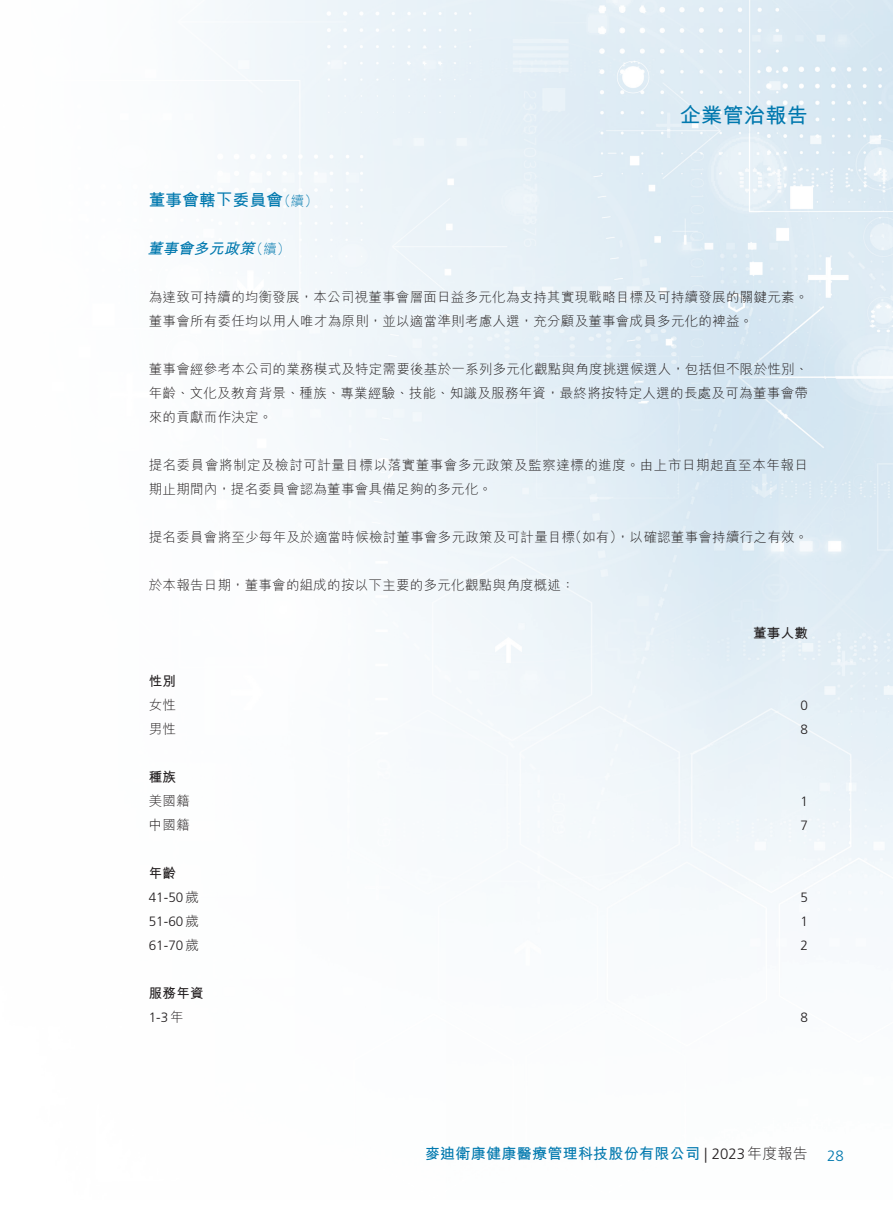
<style>
.page{position:relative;width:893px;height:1212px;background:#fff}
.page>*{position:absolute;margin:0;border:0;box-sizing:border-box;transform-origin:0 0}
.t1{font:700 21px "M Hei HK";letter-spacing:.02em;color:#0078ae}
._01_H1{font:700 16.5px "M Hei HK";letter-spacing:.02em;color:#0078ae}
.t2{font:700 15px "M Hei HK";letter-spacing:.02em;color:#0078ae}
._02_H2{font:italic 700 15px "M Hei HK";color:#0078ae}
.t3{font:300 15px "Frutiger LT Std";color:#0078ae}
._00_txt{font:300 13.5px/24px "M Hei HK";letter-spacing:.02em;color:#231f20}
._00_txt-2{font:300 13.5px/24px "M Hei HK";letter-spacing:.04em;color:#231f20}
._50_Table_txt{font:300 13.5px "Frutiger LT Std";color:#231f20}
._50_Table_txt-2{font:700 13.5px "M Hei HK";letter-spacing:.02em;color:#231f20}
._50_Table_txt-3{font:300 13.5px "M Hei HK";letter-spacing:.02em;color:#231f20}
._01_H1-2{font:300 13.5px "M Hei HK";color:#0078ae}
._02_H2-2{font:300 13.5px "M Hei HK";color:#0078ae}
.s1{font-family:"M Hei HK"}
.s2{font-family:"Frutiger LT Std";font-weight:300;color:#231f20}
.s3{font-weight:300;color:#231f20}
</style>
<div class="page">
<img style="left:215px;top:0;width:678px;height:913px">
<h1 class="t1" style="left:680px;top:100px;width:130px">企業管治報告</h1>
<p class="_01_H1" style="left:149px;top:188px;width:136px">董事會轄下委員會</p>
<p class="_02_H2-2" style="left:250px;top:242px;width:42px">（續(</p>
<p class="_01_H1-2" style="left:277px;top:194px;width:42px">（續(</p>
<p class="_02_H2" style="left:148px;top:238px;width:112px">董事會多元政策</p>
<p class="_00_txt" style="left:149px;top:285px;width:661px">為達致可持續的均衡發展，本公司視董事會層面日益多元化為支持其實現戰略目標及可持續發展的關鍵元素。董事會所有委任均以用人唯才為原則，並以適當準則考慮人選，充分顧及董事會成員多元化的裨益。</p>
<p class="_00_txt" style="left:149px;top:357px;width:661px;text-align:justify">董事會經參考本公司的業務模式及特定需要後基於一系列多元化觀點與角度挑選候選人，包括但不限於性別、年齡、文化及教育背景、種族、專業經驗、技能、知識及服務年資，最終將按特定人選的長處及可為董事會帶來的貢獻而作決定。</p>
<p class="_00_txt-2" style="left:149px;top:453px;width:661px">提名委員會將制定及檢討可計量目標以落實董事會多元政策及監察達標的進度。由上市日期起直至本年報日期止期間內，提名委員會認為董事會具備足夠的多元化。</p>
<p class="_00_txt" style="left:569px;top:525px;width:241px">（如有，）以確認董事會持續行之有效。</p>
<p class="_00_txt" style="left:149px;top:525px;width:428px">提名委員會將至少每年及於適當時候檢討董事會多元政策及可計量目標</p>
<p class="_00_txt" style="left:149px;top:573px;width:427px">於本報告日期，董事會的組成的按以下主要的多元化觀點與角度概述：</p>
<p class="_50_Table_txt-2" style="left:753px;top:623px;width:56px">董事人數</p>
<p class="_50_Table_txt-2" style="left:149px;top:671px;width:29px">性別</p>
<p class="_50_Table_txt-3" style="left:149px;top:698px;width:29px">女性</p>
<p class="_50_Table_txt" style="left:800px;top:698px;width:9px">0</p>
<p class="_50_Table_txt-3" style="left:149px;top:722px;width:29px">男性</p>
<p class="_50_Table_txt-2" style="left:149px;top:767px;width:29px">種族</p>
<p class="_50_Table_txt" style="left:800px;top:722px;width:9px">8</p>
<p class="_50_Table_txt-3" style="left:149px;top:794px;width:43px">美國籍</p>
<p class="_50_Table_txt" style="left:800px;top:794px;width:9px">1</p>
<p class="_50_Table_txt-3" style="left:149px;top:818px;width:43px">中國籍</p>
<p class="_50_Table_txt-2" style="left:149px;top:863px;width:29px">年齡</p>
<p class="_50_Table_txt" style="left:800px;top:818px;width:9px">7</p>
<p class="_50_Table_txt" style="left:149px;top:890px;width:51px">41-50<span class="s1">歲</span></p>
<p class="_50_Table_txt" style="left:800px;top:890px;width:9px">5</p>
<p class="_50_Table_txt" style="left:149px;top:914px;width:51px">51-60<span class="s1">歲</span></p>
<p class="_50_Table_txt" style="left:800px;top:914px;width:9px">1</p>
<p class="_50_Table_txt" style="left:149px;top:938px;width:51px">61-70<span class="s1">歲</span></p>
<p class="_50_Table_txt-2" style="left:149px;top:983px;width:56px">服務年資</p>
<p class="_50_Table_txt" style="left:800px;top:938px;width:9px">2</p>
<p class="_50_Table_txt" style="left:149px;top:1010px;width:36px">1-3<span class="s1">年</span></p>
<p class="_50_Table_txt" style="left:800px;top:1010px;width:9px">8</p>
<p class="t2" style="left:425px;top:1143px;width:384px">麥迪衛康健康醫療管理科技股份有限公司 <span class="s2">| 2023</span><span class="s3">年度報告</span></p>
<p class="t3" style="left:827px;top:1147px;width:18px">28</p>
</div>
